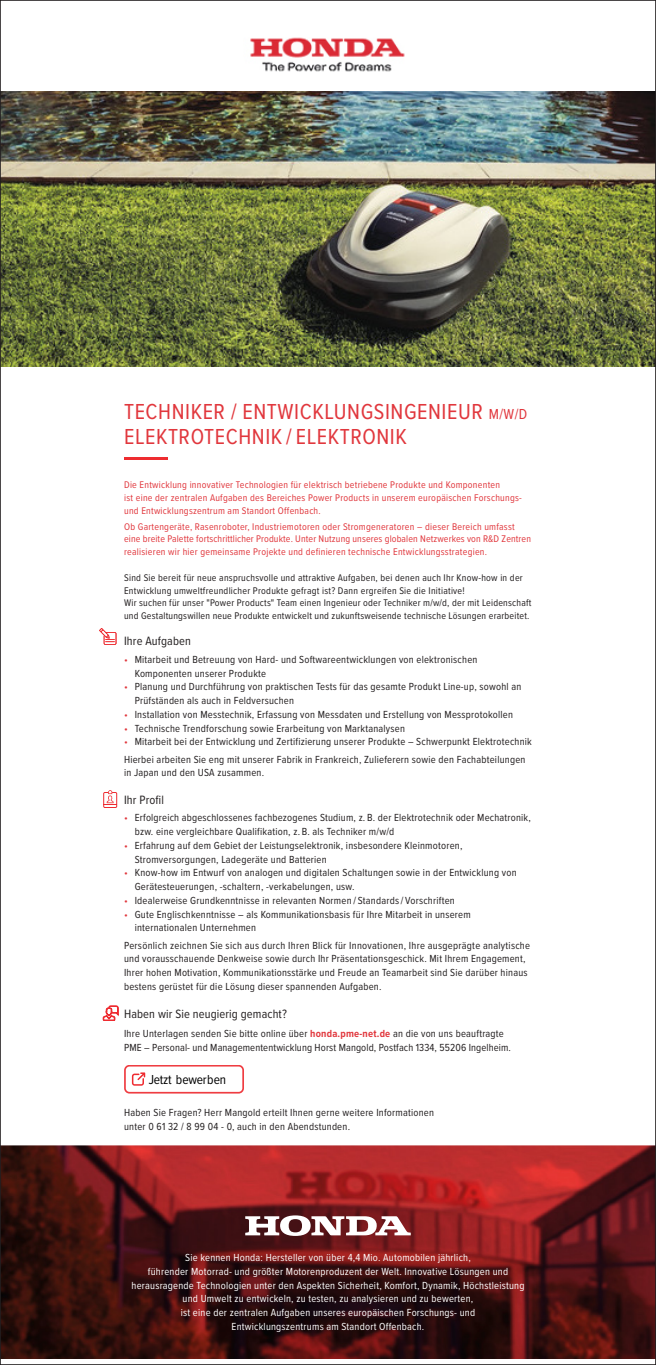
<style>
.page{position:relative;width:656px;height:1365px;background:#fff}
.page>*{position:absolute;margin:0;border:0;box-sizing:border-box;transform-origin:0 0}
.Hn16__HL_13pt{font:22.5px "Proxima Nova Cond";letter-spacing:.025em;color:#e1373d}
.t1{font:13.5px "Proxima Nova Cond";letter-spacing:-.015em;color:#000}
.Hn15__URL_8pt_2av{font:12.5px "Proxima Nova Cond";letter-spacing:.01em;color:#231f20}
.Hn15__URL_8pt_2av-2{font:10.62px/13.8px "Proxima Nova Cond";letter-spacing:.02em;color:#231f20}
.Hn15__URL_8pt_2av-3{font:10.62px/13.8px "Proxima Nova Cond";letter-spacing:.02em;color:#fff;text-align:center}
.Hn15__URL_8pt_2av-4{font:10px/12.5px "Proxima Nova Cond";letter-spacing:.025em;color:#e1373d}
.Hn15__URL_8pt_2av-5{font:10px/12.5px "Proxima Nova Cond";letter-spacing:.02em;color:#231f20}
.s1{font-size:15px}
.s2{color:#e1373d}
.s3{font-weight:700;color:#e1373d}
</style>
<div class="page">
<img style="left:2px;top:92px;width:652px;height:274px">
<img style="left:250px;top:37px;width:155px;height:35px">
<hr style="left:124px;top:457px;width:44px;height:3px;background:#ee2c30">
<svg style="left:99px;top:628px;width:17px;height:16px"></svg>
<svg style="left:105px;top:790px;width:10px;height:15px"></svg>
<div style="left:103px;top:792px;width:14px;height:15px;border:1px solid #ee2b30"></div>
<svg style="left:103px;top:1005px;width:15px;height:15px"></svg>
<div style="left:124px;top:1064px;width:120px;height:29px;border:2px solid #ef3d42;border-radius:4px"></div>
<svg style="left:132px;top:1072px;width:13px;height:13px"></svg>
<img style="left:2px;top:1145px;width:652px;height:213px">
<svg style="left:245px;top:1215px;width:165px;height:20px"></svg>
<p class="Hn16__HL_13pt" style="left:124px;top:394px;width:404px">TECHNIKER / ENTWICKLUNGSINGENIEUR <span class="s1">M/W/D</span></p>
<p class="Hn16__HL_13pt" style="left:124px;top:420px;width:284px">ELEKTROTECHNIK / ELEKTRONIK</p>
<p class="Hn15__URL_8pt_2av-4" style="left:124px;top:478px;width:399px">Die Entwicklung innovativer Technologien für elektrisch betriebene Produkte und Komponenten<br>ist eine der zentralen Aufgaben des Bereiches Power Products in unserem europäischen Forschungs&shy;und Entwicklungszentrum am Standort Offenbach.</p>
<p class="Hn15__URL_8pt_2av-4" style="left:124px;top:519px;width:408px">Ob Gartengeräte, Rasenroboter, Industriemotoren oder Stromgeneratoren – dieser Bereich umfasst eine breite Palette fortschrittlicher Produkte. Unter Nutzung unseres globalen Netzwerkes von R&amp;D Zentren realisieren wir hier gemeinsame Projekte und definieren technische Entwicklungsstrategien.</p>
<p class="Hn15__URL_8pt_2av-5" style="left:124px;top:571px;width:409px">Sind Sie bereit für neue anspruchsvolle und attraktive Aufgaben, bei denen auch Ihr Know-how in der Entwicklung umweltfreundlicher Produkte gefragt ist? Dann ergreifen Sie die Initiative!<br>Wir suchen für unser "Power Products" Team einen Ingenieur oder Techniker m/w/d, der mit Leidenschaft und Gestaltungswillen neue Produkte entwickelt und zukunftsweisende technische Lösungen erarbeitet.</p>
<p class="Hn15__URL_8pt_2av" style="left:124px;top:631px;width:68px">Ihre Aufgaben</p>
<p class="Hn15__URL_8pt_2av-2" style="left:135px;top:652px;width:344px;text-indent:-11px"><span class="s2">•</span> Mitarbeit und Betreuung von Hard- und Softwareentwicklungen von elektronischen<br>Komponenten unserer Produkte</p>
<p class="Hn15__URL_8pt_2av-2" style="left:135px;top:679px;width:388px;text-indent:-11px"><span class="s2">•</span> Planung und Durchführung von praktischen Tests für das gesamte Produkt Line-up, sowohl an<br>Prüfständen als auch in Feldversuchen</p>
<p class="Hn15__URL_8pt_2av-2" style="left:124px;top:707px;width:390px"><span class="s2">•</span> Installation von Messtechnik, Erfassung von Messdaten und Erstellung von Messprotokollen</p>
<p class="Hn15__URL_8pt_2av-2" style="left:124px;top:720px;width:282px"><span class="s2">•</span> Technische Trendforschung sowie Erarbeitung von Marktanalysen</p>
<p class="Hn15__URL_8pt_2av-2" style="left:124px;top:734px;width:409px"><span class="s2">•</span> Mitarbeit bei der Entwicklung und Zertifizierung unserer Produkte – Schwerpunkt Elektrotechnik</p>
<p class="Hn15__URL_8pt_2av-2" style="left:124px;top:751px;width:403px">Hierbei arbeiten Sie eng mit unserer Fabrik in Frankreich, Zulieferern sowie den Fachabteilungen in Japan und den USA zusammen.</p>
<p class="Hn15__URL_8pt_2av" style="left:124px;top:791px;width:41px">Ihr Profil</p>
<p class="Hn15__URL_8pt_2av-2" style="left:135px;top:810px;width:397px;text-indent:-11px"><span class="s2">•</span> Erfolgreich abgeschlossenes fachbezogenes Studium, z. B. der Elektrotechnik oder Mechatronik, bzw. eine vergleichbare Qualifikation, z. B. als Techniker m/w/d</p>
<p class="Hn15__URL_8pt_2av-2" style="left:135px;top:837px;width:329px;text-indent:-11px"><span class="s2">•</span> Erfahrung auf dem Gebiet der Leistungselektronik, insbesondere Kleinmotoren,<br>Stromversorgungen, Ladegeräte und Batterien</p>
<p class="Hn15__URL_8pt_2av-2" style="left:135px;top:865px;width:383px;text-indent:-11px"><span class="s2">•</span> Know-how im Entwurf von analogen und digitalen Schaltungen sowie in der Entwicklung von<br>Gerätesteuerungen, -schaltern, -verkabelungen, usw.</p>
<p class="Hn15__URL_8pt_2av-2" style="left:124px;top:892px;width:332px"><span class="s2">•</span> Idealerweise Grundkenntnisse in relevanten Normen / Standards / Vorschriften</p>
<p class="Hn15__URL_8pt_2av-2" style="left:135px;top:906px;width:337px;text-indent:-11px"><span class="s2">•</span> Gute Englischkenntnisse – als Kommunikationsbasis für Ihre Mitarbeit in unserem internationalen Unternehmen</p>
<p class="Hn15__URL_8pt_2av-2" style="left:124px;top:937px;width:407px">Persönlich zeichnen Sie sich aus durch Ihren Blick für Innovationen, Ihre ausgeprägte analytische und vorausschauende Denkweise sowie durch Ihr Präsentationsgeschick. Mit Ihrem Engagement, Ihrer hohen Motivation, Kommunikationsstärke und Freude an Teamarbeit sind Sie darüber hinaus bestens gerüstet für die Lösung dieser spannenden Aufgaben.</p>
<p class="Hn15__URL_8pt_2av" style="left:124px;top:1004px;width:164px">Haben wir Sie neugierig gemacht?</p>
<p class="Hn15__URL_8pt_2av-2" style="left:124px;top:1025px;width:388px">Ihre Unterlagen senden Sie bitte online über <span class="s3">honda.pme-net.de</span> an die von uns beauftragte<br>PME – Personal- und Managemententwicklung Horst Mangold, Postfach 1334, 55206 Ingelheim.</p>
<p class="t1" style="left:149px;top:1071px;width:79px">Jetzt bewerben</p>
<p class="Hn15__URL_8pt_2av-2" style="left:124px;top:1105px;width:311px">Haben Sie Fragen? Herr Mangold erteilt Ihnen gerne weitere Informationen unter 0 61 32 / 8 99 04 - 0, auch in den Abendstunden.</p>
<p class="Hn15__URL_8pt_2av-3" style="left:131px;top:1250px;width:394px">Sie kennen Honda: Hersteller von über 4,4 Mio. Automobilen jährlich,<br>führender Motorrad- und größter Motorenproduzent der Welt. Innovative Lösungen und herausragende Technologien unter den Aspekten Sicherheit, Komfort, Dynamik, Höchstleistung und Umwelt zu entwickeln, zu testen, zu analysieren und zu bewerten,<br>ist eine der zentralen Aufgaben unseres europäischen Forschungs- und<br>Entwicklungszentrums am Standort Offenbach.</p>
</div>
